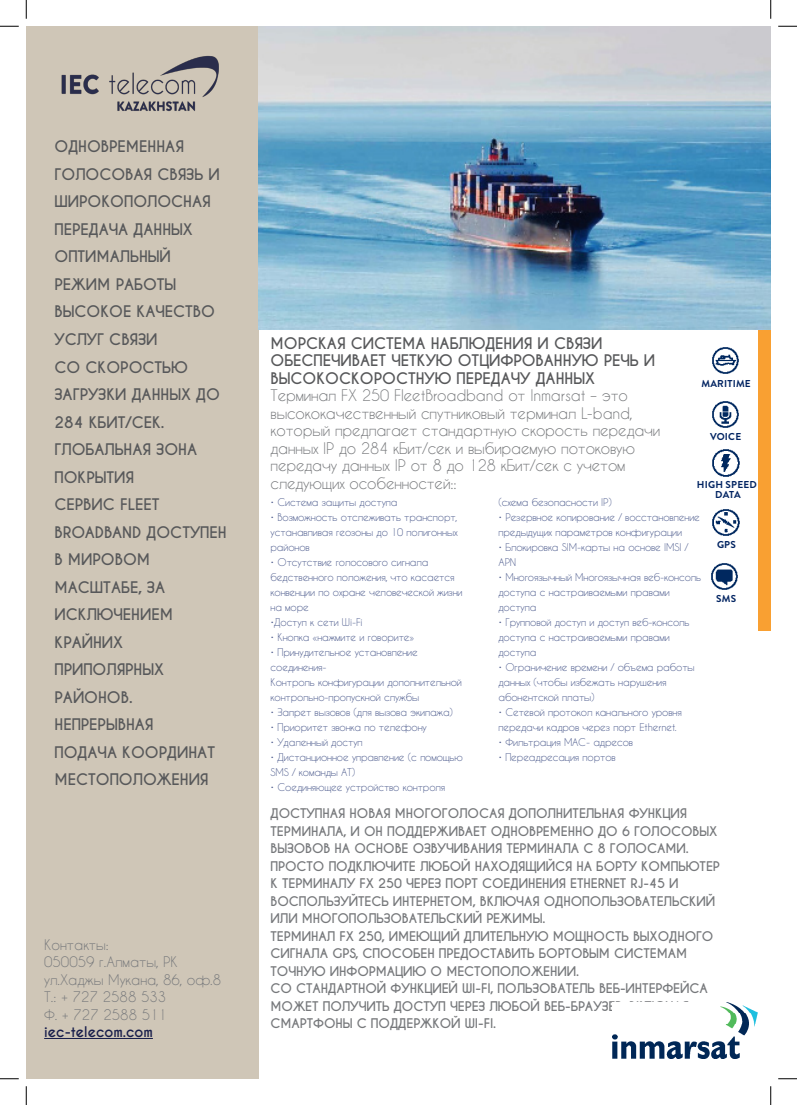
<style>
.page{position:relative;width:797px;height:1105px;background:#fff}
.page>*{position:absolute;margin:0;border:0;box-sizing:border-box;transform-origin:0 0}
.t1{font:700 15px/27.5px "Caviar Dreams";color:#57585a}
.t2{font:15px/17.5px "Caviar Dreams";letter-spacing:-.01em;color:#76787b}
.t3{font:13.75px "Caviar Dreams";color:#76787b}
.t4{font:700 13.75px "Caviar Dreams";color:#181e4b}
.t5{font:700 12.5px/17.5px "Caviar Dreams";letter-spacing:-.005em;color:#76787b}
.t6{font:10px/15px "Caviar Dreams";letter-spacing:-.01em;color:#49588b}
.t7{font:700 10px "Brandon Grotesque";letter-spacing:.02em;color:#002361}
</style>
<div class="page">
<div style="left:26px;top:26px;width:232px;height:1053px;background:#cfc6b7"></div>
<div style="left:758px;top:319px;width:12px;height:312px;background:#f9a032"></div>
<img style="left:258px;top:26px;width:512px;height:303px">
<img style="left:712px;top:347px;width:27px;height:27px">
<img style="left:712px;top:401px;width:27px;height:27px">
<img style="left:712px;top:449px;width:28px;height:28px">
<img style="left:712px;top:509px;width:28px;height:27px">
<img style="left:711px;top:563px;width:27px;height:27px">
<img style="left:61px;top:55px;width:158px;height:57px">
<hr style="left:44px;top:1038px;width:109px;height:1px;background:#181e4b">
<img style="left:612px;top:1002px;width:145px;height:56px">
<svg style="left:0;top:25px;width:19px;height:2px"></svg>
<svg style="left:778px;top:25px;width:19px;height:2px"></svg>
<svg style="left:0;top:1078px;width:19px;height:1px"></svg>
<svg style="left:778px;top:1078px;width:19px;height:1px"></svg>
<svg style="left:25px;top:0;width:2px;height:19px"></svg>
<svg style="left:25px;top:1086px;width:2px;height:19px"></svg>
<svg style="left:770px;top:0;width:1px;height:19px"></svg>
<svg style="left:770px;top:1086px;width:1px;height:19px"></svg>
<p class="t1" style="left:55px;top:133px;width:167px">ОДНОВРЕМЕННАЯ<br>ГОЛОСОВАЯ СВЯЗЬ И<br>ШИРОКОПОЛОСНАЯ<br>ПЕРЕДАЧА ДАННЫХ</p>
<p class="t1" style="left:55px;top:243px;width:123px">ОПТИМАЛЬНЫЙ<br>РЕЖИМ РАБОТЫ</p>
<p class="t1" style="left:55px;top:298px;width:167px">ВЫСОКОЕ КАЧЕСТВО<br>УСЛУГ СВЯЗИ<br>СО СКОРОСТЬЮ<br>ЗАГРУЗКИ ДАННЫХ ДО<br>284 КБИТ/СЕК.</p>
<p class="t1" style="left:55px;top:436px;width:144px">ГЛОБАЛЬНАЯ ЗОНА<br>ПОКРЫТИЯ</p>
<p class="t1" style="left:55px;top:491px;width:174px">СЕРВИС FLEET<br>BROADBAND ДОСТУПЕН<br>В МИРОВОМ<br>МАСШТАБЕ, ЗА<br>ИСКЛЮЧЕНИЕМ<br>КРАЙНИХ<br>ПРИПОЛЯРНЫХ<br>РАЙОНОВ.</p>
<p class="t1" style="left:55px;top:711px;width:162px">НЕПРЕРЫВНАЯ<br>ПОДАЧА КООРДИНАТ<br>МЕСТОПОЛОЖЕНИЯ</p>
<p class="t3" style="left:44px;top:936px;width:66px">Контакты:</p>
<p class="t3" style="left:44px;top:953px;width:135px">050059 г.Алматы, РК</p>
<p class="t3" style="left:44px;top:971px;width:178px">ул.Хаджы Мукана, 86, оф.8</p>
<p class="t3" style="left:44px;top:988px;width:124px">Т.: + 727 2588 533</p>
<p class="t3" style="left:44px;top:1006px;width:124px">Ф. + 727 2588 511</p>
<p class="t4" style="left:44px;top:1023px;width:110px">iec-telecom.com</p>
<p class="t1" style="left:270px;top:335px;width:386px;line-height:17.5px">МОРСКАЯ СИСТЕМА НАБЛЮДЕНИЯ И СВЯЗИ<br>ОБЕСПЕЧИВАЕТ ЧЕТКУЮ ОТЦИФРОВАННУЮ РЕЧЬ И<br>ВЫСОКОСКОРОСТНУЮ ПЕРЕДАЧУ ДАННЫХ</p>
<p class="t2" style="left:270px;top:386px;width:391px">Терминал FX 250 FleetBroadband от Inmarsat – это высококачественный спутниковый терминал L-band, который предлагает стандартную скорость передачи данных IP до 284 кБит/сек и выбираемую потоковую передачу данных IP от 8 до 128 кБит/сек с учетом следующих особенностей::</p>
<p class="t6" style="left:270px;top:495px;width:128px">• Система защиты доступа</p>
<p class="t6" style="left:270px;top:510px;width:188px;text-align:justify">• Возможность отслеживать транспорт, устанавливая геозоны до 10 полигонных районов</p>
<p class="t6" style="left:270px;top:555px;width:193px">• Отсутствие голосового сигнала бедственного положения, что касается конвенции по охране человеческой жизни на море</p>
<p class="t6" style="left:270px;top:615px;width:93px">•Доступ к сети Wi-Fi</p>
<p class="t6" style="left:270px;top:630px;width:145px">• Кнопка «нажмите и говорите»</p>
<p class="t6" style="left:270px;top:645px;width:149px">• Принудительное установление соединения-</p>
<p class="t6" style="left:270px;top:675px;width:193px">Контроль конфигурации дополнительной контрольно-пропускной службы</p>
<p class="t6" style="left:270px;top:705px;width:184px">• Запрет вызовов (для вызова экипажа)</p>
<p class="t6" style="left:270px;top:720px;width:158px">• Приоритет звонка по телефону</p>
<p class="t6" style="left:270px;top:735px;width:94px">• Удаленный доступ</p>
<p class="t6" style="left:270px;top:750px;width:194px">• Дистанционное управление (с помощью<br>SMS / команды AT)</p>
<p class="t6" style="left:270px;top:780px;width:176px">• Соединяющее устройство контроля</p>
<p class="t7" style="left:701px;top:376px;width:51px">MARITIME</p>
<p class="t7" style="left:710px;top:429px;width:33px">VOICE</p>
<p class="t7" style="left:697px;top:477px;width:61px">HIGH SPEED</p>
<p class="t7" style="left:715px;top:487px;width:27px">DATA</p>
<p class="t6" style="left:498px;top:495px;width:115px">(схема безопасности IP)</p>
<p class="t6" style="left:498px;top:510px;width:203px">• Резервное копирование / восстановление предыдущих параметров конфигурации</p>
<p class="t6" style="left:498px;top:540px;width:191px">• Блокировка SIM-карты на основе IMSI /<br>APN</p>
<p class="t6" style="left:498px;top:570px;width:204px">• Многоязычный Многоязычная веб-консоль доступа с настраиваемыми правами доступа</p>
<p class="t6" style="left:498px;top:615px;width:193px">• Групповой доступ и доступ веб-консоль доступа с настраиваемыми правами доступа</p>
<p class="t6" style="left:498px;top:660px;width:198px">• Ограничение времени / объема работы данных (чтобы избежать нарушения абонентской платы)</p>
<p class="t6" style="left:498px;top:705px;width:185px">• Сетевой протокол канального уровня передачи кадров через порт Ethernet.</p>
<p class="t6" style="left:498px;top:735px;width:136px">• Фильтрация MAC- адресов</p>
<p class="t6" style="left:498px;top:750px;width:119px">• Переадресация портов</p>
<p class="t7" style="left:717px;top:538px;width:20px">GPS</p>
<p class="t7" style="left:716px;top:592px;width:21px">SMS</p>
<p class="t5" style="left:270px;top:805px;width:448px">ДОСТУПНАЯ НОВАЯ МНОГОГОЛОСАЯ ДОПОЛНИТЕЛЬНАЯ ФУНКЦИЯ<br>ТЕРМИНАЛА, И ОН ПОДДЕРЖИВАЕТ ОДНОВРЕМЕННО ДО 6 ГОЛОСОВЫХ<br>ВЫЗОВОВ НА ОСНОВЕ ОЗВУЧИВАНИЯ ТЕРМИНАЛА С 8 ГОЛОСАМИ.</p>
<p class="t5" style="left:270px;top:858px;width:451px">ПРОСТО ПОДКЛЮЧИТЕ ЛЮБОЙ НАХОДЯЩИЙСЯ НА БОРТУ КОМПЬЮТЕР К ТЕРМИНАЛУ FX 250 ЧЕРЕЗ ПОРТ СОЕДИНЕНИЯ ETHERNET RJ-45 И ВОСПОЛЬЗУЙТЕСЬ ИНТЕРНЕТОМ, ВКЛЮЧАЯ ОДНОПОЛЬЗОВАТЕЛЬСКИЙ ИЛИ МНОГОПОЛЬЗОВАТЕЛЬСКИЙ РЕЖИМЫ.</p>
<p class="t5" style="left:270px;top:928px;width:444px">ТЕРМИНАЛ FX 250, ИМЕЮЩИЙ ДЛИТЕЛЬНУЮ МОЩНОСТЬ ВЫХОДНОГО<br>СИГНАЛА GPS, СПОСОБЕН ПРЕДОСТАВИТЬ БОРТОВЫМ СИСТЕМАМ<br>ТОЧНУЮ ИНФОРМАЦИЮ О МЕСТОПОЛОЖЕНИИ.</p>
<p class="t5" style="left:270px;top:980px;width:439px">СО СТАНДАРТНОЙ ФУНКЦИЕЙ WI-FI, ПОЛЬЗОВАТЕЛЬ ВЕБ-ИНТЕРФЕЙСА<br>МОЖЕТ ПОЛУЧИТЬ ДОСТУП ЧЕРЕЗ ЛЮБОЙ ВЕБ-БРАУЗЕР, ВКЛЮЧАЯ<br>СМАРТФОНЫ С ПОДДЕРЖКОЙ WI-FI.</p>
</div>
